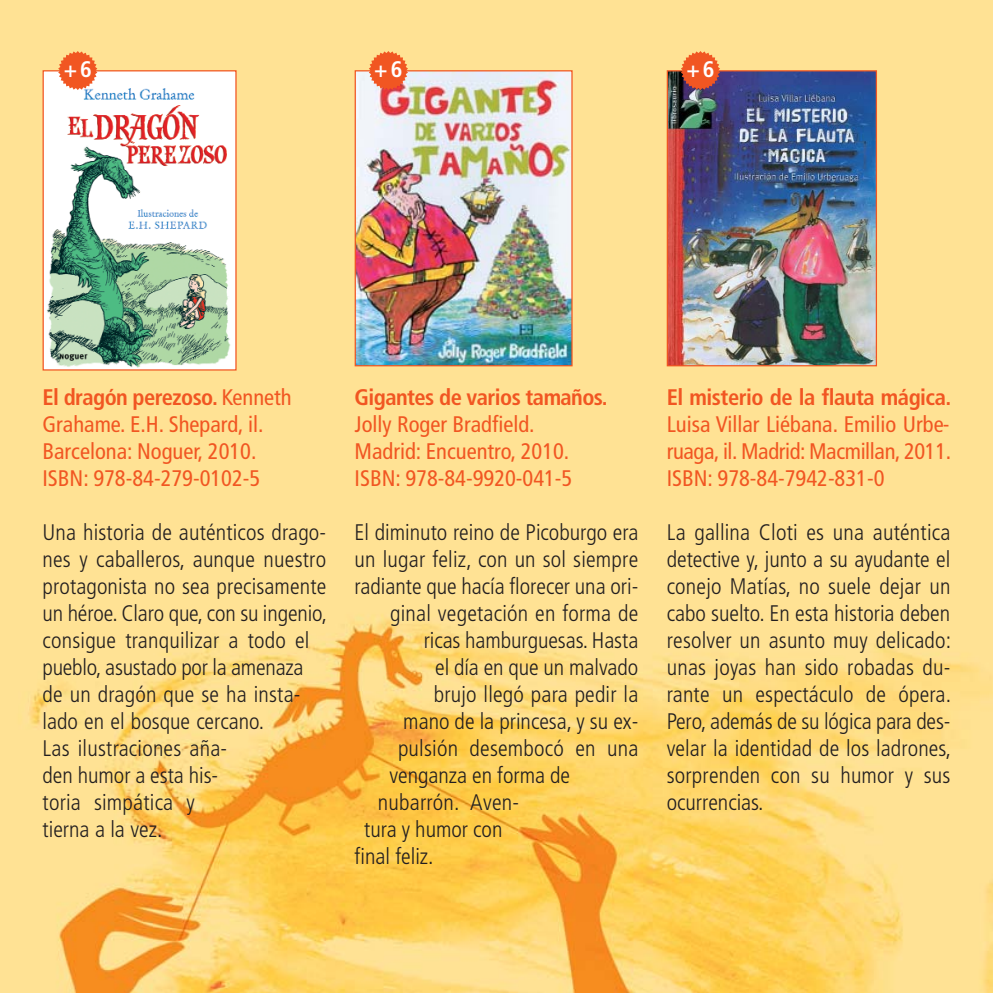
<style>
.page{position:relative;width:993px;height:993px;background:#fff}
.page>*{position:absolute;margin:0;border:0;box-sizing:border-box;transform-origin:0 0}
.t1{font:300 condensed 22.5px/27px "Frutiger";letter-spacing:.005em;color:#231f20}
.t2{font:condensed 22.5px/27px "Frutiger";color:#f15622}
.t3{font:700 condensed 22.5px "Frutiger";letter-spacing:-.025em;color:#f15622}
.t4{font:700 condensed 22.5px "Frutiger";color:#fff}
.s1{font-weight:700}
</style>
<div class="page">
<img style="left:0;top:0;width:992px;height:992px">
<img style="left:45px;top:72px;width:189px;height:296px">
<div style="left:43px;top:70px;width:193px;height:300px;border:1px solid #f15622"></div>
<img style="left:356px;top:72px;width:214px;height:292px">
<div style="left:354px;top:70px;width:218px;height:296px;border:1px solid #f15622"></div>
<img style="left:668px;top:72px;width:206px;height:292px">
<div style="left:666px;top:70px;width:210px;height:296px;border:1px solid #f15622"></div>
<svg style="left:369px;top:51px;width:39px;height:39px"></svg>
<svg style="left:58px;top:51px;width:39px;height:39px"></svg>
<svg style="left:680px;top:51px;width:39px;height:39px"></svg>
<p class="t4" style="left:64px;top:60px;width:30px">+6</p>
<p class="t4" style="left:374px;top:60px;width:30px">+6</p>
<p class="t4" style="left:686px;top:60px;width:30px">+6</p>
<p class="t2" style="left:43px;top:385px;width:251px"><span class="s1">El dragón perezoso.</span> Kenneth<br>Grahame. E.H. Shepard, il.<br>Barcelona: Noguer, 2010.<br>ISBN: 978-84-279-0102-5</p>
<p class="t1" style="left:43px;top:520px;width:286px">Una historia de auténticos drago&shy;nes y caballeros, aunque nuestro protagonista no sea precisamente un héroe. Claro que, con su ingenio, consigue tranquilizar a todo el pueblo, asustado por la amenaza de un dragón que se ha insta&shy;lado en el bosque cercano.<br>Las ilustraciones aña-<br>den humor a esta his-<br>toria simpática y<br>tierna a la vez.</p>
<p class="t3" style="left:354px;top:387px;width:254px">Gigantes de varios tamaños.</p>
<p class="t2" style="left:354px;top:412px;width:219px">Jolly Roger Bradfield.<br>Madrid: Encuentro, 2010.<br>ISBN: 978-84-9920-041-5</p>
<p class="t1" style="left:354px;top:520px;width:285px">El diminuto reino de Picoburgo era</p>
<p class="t1" style="left:354px;top:547px;width:285px">un lugar feliz, con un sol siempre</p>
<p class="t1" style="left:354px;top:574px;width:285px">radiante que hacía florecer una ori-</p>
<p class="t1" style="left:390px;top:601px;width:249px">ginal vegetación en forma de</p>
<p class="t1" style="left:423px;top:628px;width:216px">ricas hamburguesas. Hasta</p>
<p class="t1" style="left:435px;top:655px;width:205px">el día en que un malvado</p>
<p class="t1" style="left:433px;top:682px;width:206px">brujo llegó para pedir la</p>
<p class="t1" style="left:403px;top:709px;width:236px">mano de la princesa, y su ex-</p>
<p class="t1" style="left:398px;top:736px;width:242px">pulsión desembocó en una</p>
<p class="t1" style="left:389px;top:763px;width:182px">venganza en forma de</p>
<p class="t1" style="left:378px;top:790px;width:143px">nubarrón. Aven-</p>
<p class="t1" style="left:364px;top:817px;width:140px">tura y humor con</p>
<p class="t1" style="left:354px;top:844px;width:80px">final feliz.</p>
<p class="t3" style="left:666px;top:387px;width:286px">El misterio de la flauta mágica.</p>
<p class="t2" style="left:666px;top:412px;width:286px;text-align:justify">Luisa Villar Liébana. Emilio Urbe&shy;ruaga, il. Madrid: Macmillan, 2011.<br>ISBN: 978-84-7942-831-0</p>
<p class="t1" style="left:666px;top:520px;width:286px;text-align:justify">La gallina Cloti es una auténtica detective y, junto a su ayudante el conejo Matías, no suele dejar un cabo suelto. En esta historia deben resolver un asunto muy delicado: unas joyas han sido robadas du&shy;rante un espectáculo de ópera.<br>Pero, además de su lógica para des&shy;velar la identidad de los ladrones, sorprenden con su humor y sus ocurrencias.</p>
</div>
